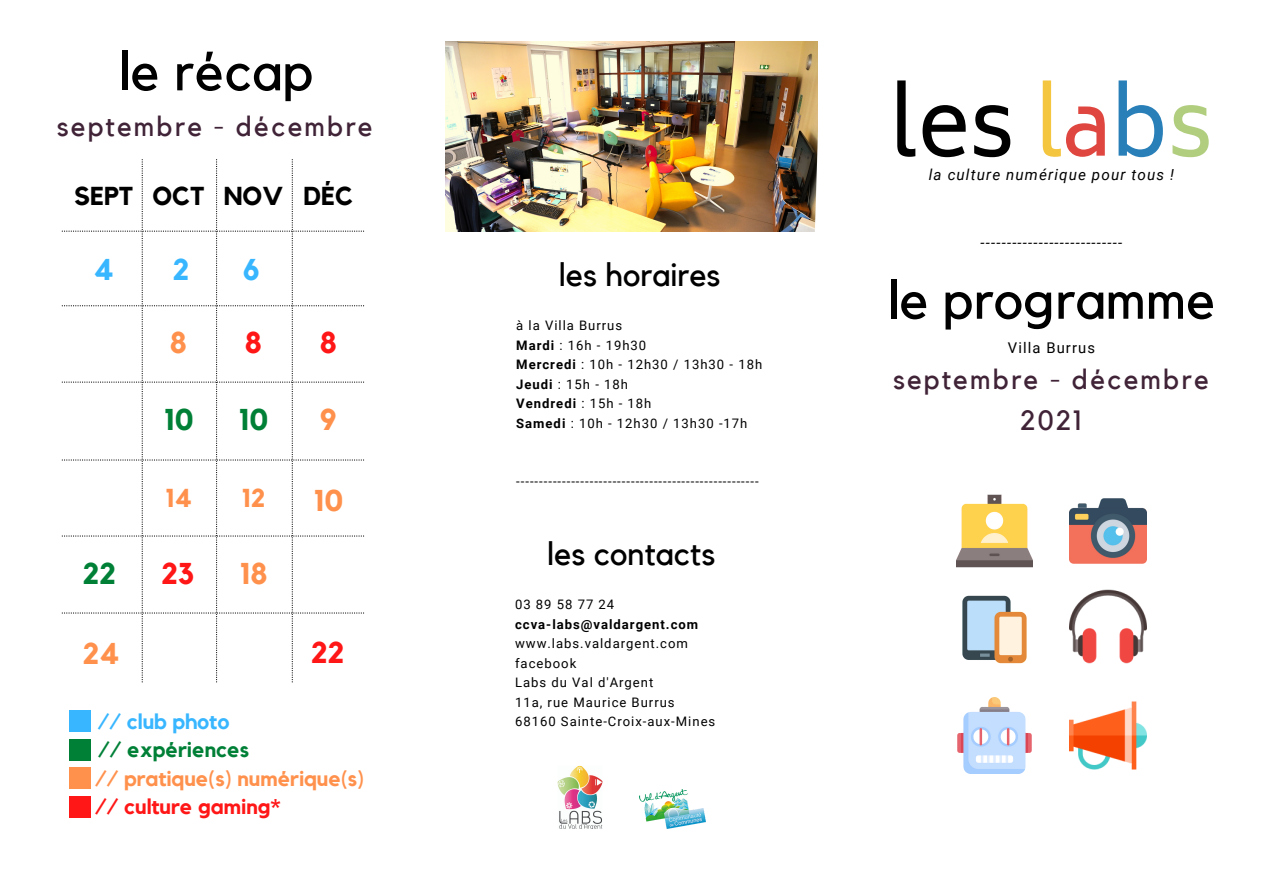
<style>
.page{position:relative;width:1263px;height:894px;background:#fff}
.page>*{position:absolute;margin:0;border:0;box-sizing:border-box;transform-origin:0 0}
.t1{font:88.8px "Biryani";color:#000}
.t2{font:54.6px "Kollektif";color:#000}
.t3{font:32.4px "Kollektif";color:#000}
.t4{font:700 30px "Kollektif";color:#ff914d}
.t5{font:700 30px "Kollektif";color:#008037}
.t6{font:700 30px "Kollektif";color:#ff1616}
.t7{font:700 30px "Kollektif";color:#38b6ff}
.t8{font:27.75px/41.1px "Kollektif";letter-spacing:.075em;color:#402337;text-align:center}
.t9{font:700 25.8px "Kollektif";color:#000}
.t10{font:700 25.8px "Kollektif";color:#ff914d}
.t11{font:700 21.15px "Kollektif";color:#ff914d}
.t12{font:700 21.15px "Kollektif";color:#ff1616}
.t13{font:700 21.15px "Kollektif";color:#008037}
.t14{font:700 21.15px "Kollektif";color:#38b6ff}
.t15{font:italic 15.15px "Roboto";letter-spacing:.075em;color:#000}
.t16{font:14.85px "Roboto";letter-spacing:.075em;color:#000}
.t17{font:13.05px "Roboto";letter-spacing:.075em;color:#000}
.t18{font:700 13.05px "Roboto";letter-spacing:.075em;color:#000}
.s1{font-weight:700}
.s2{font-weight:400}
.s3{color:#f4c53f}
.s4{color:#df463f}
.s5{color:#2980b9}
.s6{color:#b1ce7f}
</style>
<div class="page">
<img style="left:1070px;top:498px;width:76px;height:66px">
<img style="left:956px;top:494px;width:77px;height:74px">
<img style="left:962px;top:595px;width:65px;height:69px">
<img style="left:957px;top:697px;width:75px;height:76px">
<img style="left:1070px;top:701px;width:76px;height:69px">
<img style="left:1070px;top:589px;width:76px;height:75px">
<img style="left:557px;top:765px;width:46px;height:63px">
<img style="left:640px;top:789px;width:65px;height:39px">
<img style="left:445px;top:41px;width:372px;height:190px">
<div style="left:69px;top:710px;width:21px;height:21px;background:#38b6ff"></div>
<div style="left:69px;top:739px;width:21px;height:21px;background:#008037"></div>
<div style="left:69px;top:767px;width:21px;height:21px;background:#ff914d"></div>
<div style="left:69px;top:795px;width:21px;height:22px;background:#ff1616"></div>
<svg style="left:62px;top:159px;width:302px;height:523px"></svg>
<p class="t2" style="left:119px;top:46px;width:196px">le récap</p>
<p class="t8" style="left:57px;top:107px;width:317px">septembre - décembre</p>
<p class="t9" style="left:74px;top:184px;width:60px">SEPT</p>
<p class="t9" style="left:152px;top:184px;width:54px">OCT</p>
<p class="t9" style="left:224px;top:184px;width:61px">NOV</p>
<p class="t9" style="left:304px;top:184px;width:51px">DÉC</p>
<p class="t7" style="left:93px;top:255px;width:22px">4</p>
<p class="t7" style="left:172px;top:255px;width:18px">2</p>
<p class="t7" style="left:242px;top:255px;width:19px">6</p>
<p class="t5" style="left:82px;top:559px;width:35px">22</p>
<p class="t4" style="left:82px;top:639px;width:39px">24</p>
<p class="t4" style="left:170px;top:328px;width:19px">8</p>
<p class="t5" style="left:164px;top:405px;width:31px">10</p>
<p class="t10" style="left:165px;top:486px;width:29px">14</p>
<p class="t6" style="left:161px;top:559px;width:35px">23</p>
<p class="t6" style="left:245px;top:328px;width:19px">8</p>
<p class="t5" style="left:239px;top:405px;width:31px">10</p>
<p class="t10" style="left:241px;top:486px;width:25px">12</p>
<p class="t4" style="left:239px;top:559px;width:30px">18</p>
<p class="t6" style="left:320px;top:328px;width:19px">8</p>
<p class="t4" style="left:320px;top:405px;width:18px">9</p>
<p class="t4" style="left:313px;top:487px;width:31px">10</p>
<p class="t6" style="left:311px;top:638px;width:35px">22</p>
<p class="t14" style="left:98px;top:711px;width:133px">// club photo</p>
<p class="t13" style="left:98px;top:739px;width:153px">// expériences</p>
<p class="t11" style="left:95px;top:768px;width:270px">// pratique(s) numérique(s)</p>
<p class="t12" style="left:95px;top:797px;width:187px">// culture gaming*</p>
<p class="t3" style="left:559px;top:259px;width:163px">les horaires</p>
<p class="t17" style="left:516px;top:318px;width:108px">à la Villa Burrus</p>
<p class="t17" style="left:516px;top:337px;width:132px"><span class="s1">Mardi</span> : 16h - 19h30</p>
<p class="t17" style="left:516px;top:357px;width:247px"><span class="s1">Mercredi</span> : 10h - 12h30 / 13h30 - 18h</p>
<p class="t17" style="left:516px;top:376px;width:113px"><span class="s1">Jeudi</span> : 15h - 18h</p>
<p class="t18" style="left:516px;top:396px;width:137px">Vendredi <span class="s2">: 15h - 18h</span></p>
<p class="t17" style="left:516px;top:415px;width:233px"><span class="s1">Samedi</span> : 10h - 12h30 / 13h30 -17h</p>
<p class="t17" style="left:516px;top:474px;width:244px">-----------------------------------------------------</p>
<p class="t3" style="left:547px;top:538px;width:170px">les contacts</p>
<p class="t17" style="left:515px;top:597px;width:101px">03 89 58 77 24</p>
<p class="t18" style="left:515px;top:616px;width:185px">ccva-labs@valdargent.com</p>
<p class="t17" style="left:515px;top:636px;width:174px">www.labs.valdargent.com</p>
<p class="t17" style="left:515px;top:655px;width:63px">facebook</p>
<p class="t17" style="left:515px;top:674px;width:140px">Labs du Val d'Argent</p>
<p class="t17" style="left:515px;top:694px;width:161px">11a, rue Maurice Burrus</p>
<p class="t17" style="left:515px;top:713px;width:202px">68160 Sainte-Croix-aux-Mines</p>
<p class="t1" style="left:889px;top:73px;width:326px">les <span class="s3">l</span><span class="s4">a</span><span class="s5">b</span><span class="s6">s</span></p>
<p class="t15" style="left:929px;top:166px;width:247px">la culture numérique pour tous !</p>
<p class="t15" style="left:981px;top:234px;width:143px">---------------------------</p>
<p class="t2" style="left:888px;top:274px;width:329px">le programme</p>
<p class="t16" style="left:1008px;top:339px;width:89px">Villa Burrus</p>
<p class="t8" style="left:893px;top:359px;width:317px">septembre - décembre<br>2021</p>
</div>
